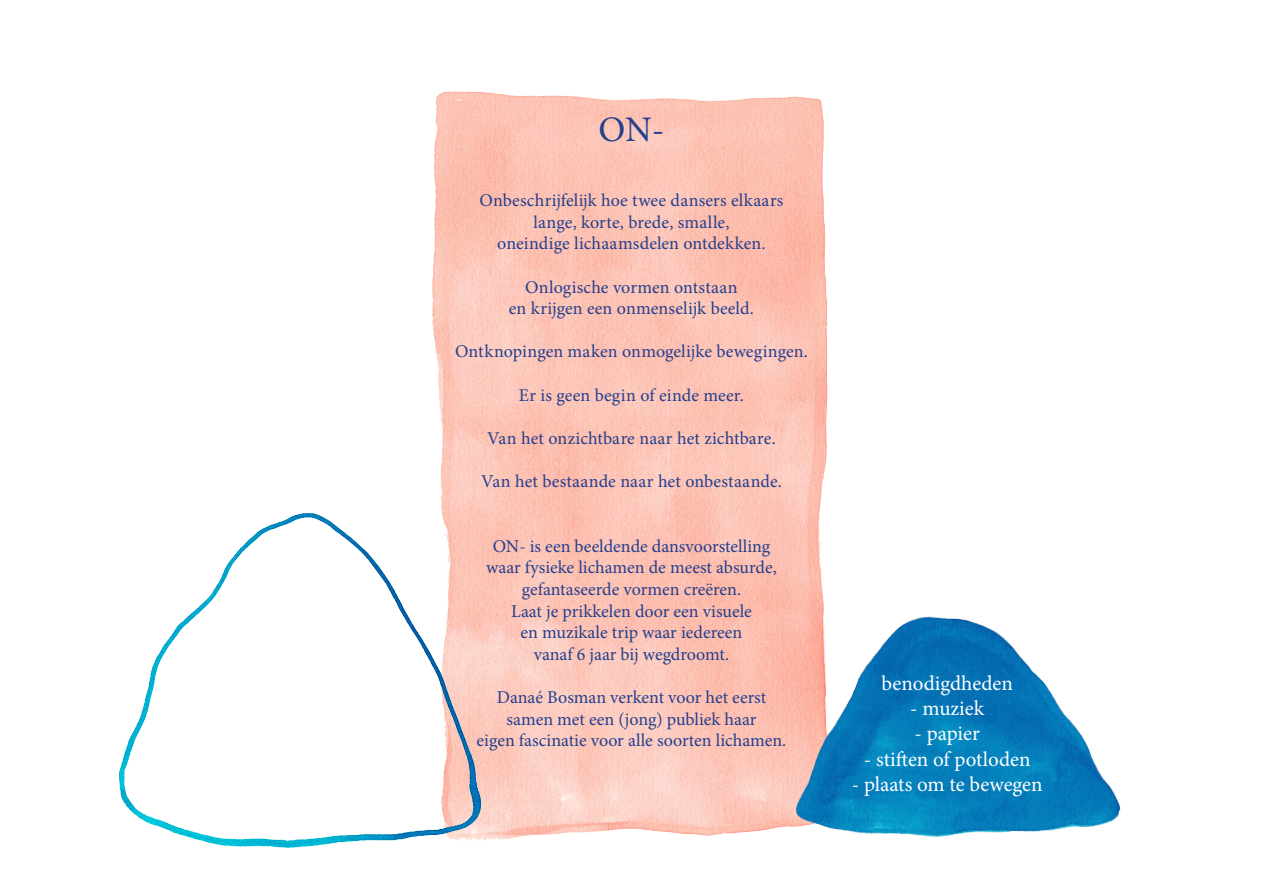
<style>
.page{position:relative;width:1263px;height:893px;background:#fff}
.page>*{position:absolute;margin:0;border:0;box-sizing:border-box;transform-origin:0 0}
.t1{font:36px "Minion Pro";color:#253f8e}
.t2{font:21px "Minion Pro";color:#fff}
.t3{font:18px "Minion Pro";color:#253f8e}
</style>
<div class="page">
<img style="left:432px;top:91px;width:396px;height:748px">
<img style="left:118px;top:489px;width:392px;height:359px">
<img style="left:767px;top:600px;width:354px;height:239px">
<p class="t1" style="left:598px;top:106px;width:68px">ON-</p>
<p class="t3" style="left:479px;top:188px;width:305px">Onbeschrijfelijk hoe twee dansers elkaars</p>
<p class="t3" style="left:533px;top:210px;width:198px">lange, korte, brede, smalle,</p>
<p class="t3" style="left:497px;top:232px;width:270px">oneindige lichaamsdelen ontdekken.</p>
<p class="t3" style="left:525px;top:275px;width:214px">Onlogische vormen ontstaan</p>
<p class="t3" style="left:509px;top:296px;width:247px">en krijgen een onmenselijk beeld.</p>
<p class="t3" style="left:455px;top:340px;width:354px">Ontknopingen maken onmogelijke bewegingen.</p>
<p class="t3" style="left:519px;top:383px;width:226px">Er is geen begin of einde meer.</p>
<p class="t3" style="left:487px;top:426px;width:290px">Van het onzichtbare naar het zichtbare.</p>
<p class="t3" style="left:481px;top:469px;width:302px">Van het bestaande naar het onbestaande.</p>
<p class="t3" style="left:493px;top:534px;width:279px">ON- is een beeldende dansvoorstelling</p>
<p class="t3" style="left:486px;top:556px;width:292px">waar fysieke lichamen de meest absurde,</p>
<p class="t3" style="left:522px;top:577px;width:221px">gefantaseerde vormen creëren.</p>
<p class="t3" style="left:511px;top:599px;width:242px">Laat je prikkelen door een visuele</p>
<p class="t3" style="left:520px;top:620px;width:223px">en muzikale trip waar iedereen</p>
<p class="t3" style="left:534px;top:642px;width:197px">vanaf 6 jaar bij wegdroomt.</p>
<p class="t3" style="left:497px;top:685px;width:271px">Danaé Bosman verkent voor het eerst</p>
<p class="t3" style="left:506px;top:707px;width:251px">samen met een (jong) publiek haar</p>
<p class="t3" style="left:477px;top:728px;width:311px">eigen fascinatie voor alle soorten lichamen.</p>
<p class="t2" style="left:881px;top:669px;width:133px">benodigdheden</p>
<p class="t2" style="left:910px;top:694px;width:75px">- muziek</p>
<p class="t2" style="left:914px;top:720px;width:67px">- papier</p>
<p class="t2" style="left:864px;top:745px;width:168px">- stiften of potloden</p>
<p class="t2" style="left:852px;top:770px;width:192px">- plaats om te bewegen</p>
</div>
